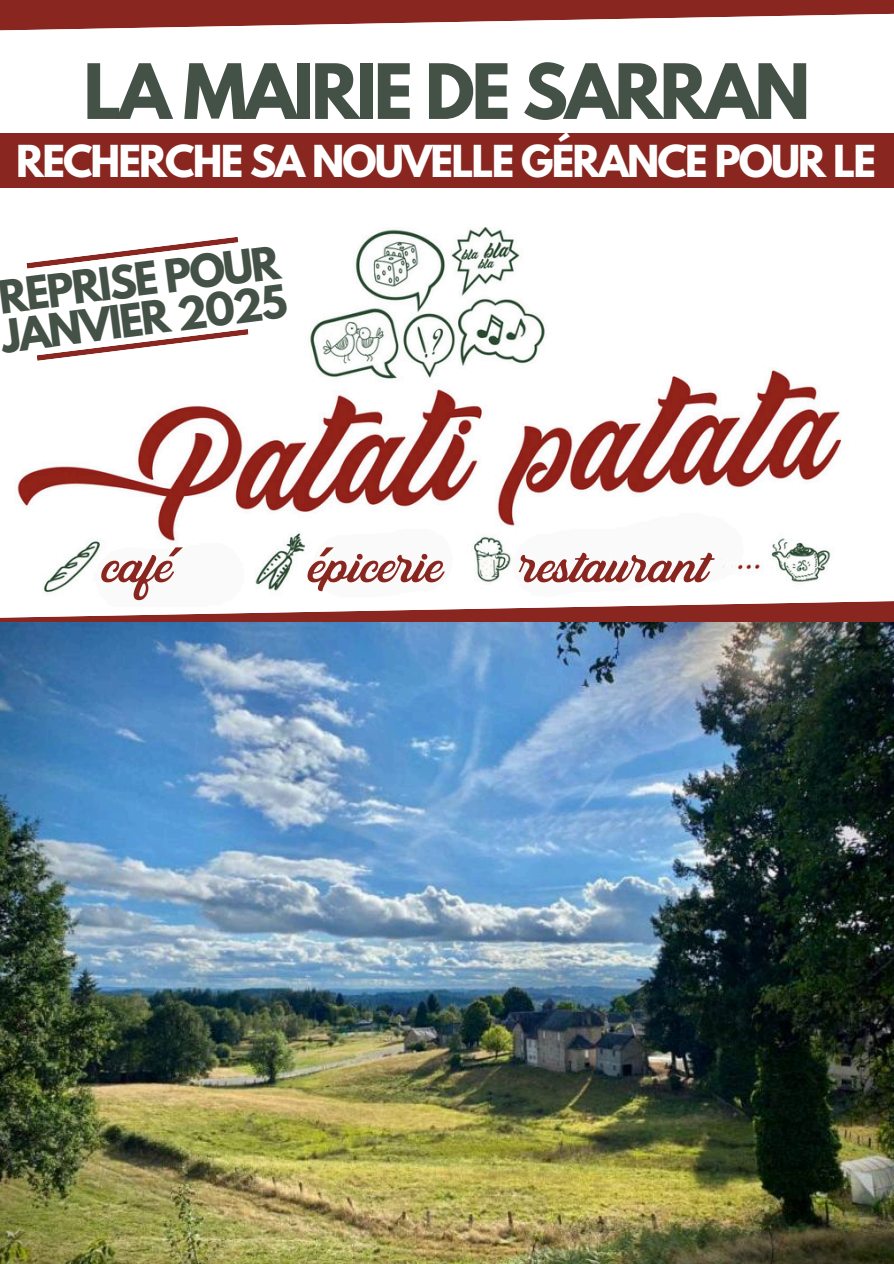
<style>
.page{position:relative;width:894px;height:1264px;background:#fff}
.page>*{position:absolute;margin:0;border:0;box-sizing:border-box;transform-origin:0 0}
.t1{font:700 67.5px "League Spartan";letter-spacing:-.05em;color:#445147}
.t2{font:58.5px "Bandira Script DEMO";color:#8a2620}
.t3{font:700 40.5px/39.3px "League Spartan";color:#445147}
.t4{font:700 39px "League Spartan";letter-spacing:-.05em;color:#fff}
</style>
<div class="page">
<div style="left:0;top:133px;width:893px;height:55px;background:#8a2620"></div>
<img style="left:17px;top:228px;width:825px;height:365px">
<svg style="left:0;top:601px;width:893px;height:21px;fill:#8a2620"></svg>
<img style="left:0;top:622px;width:893px;height:641px">
<svg style="left:0;top:0;width:893px;height:31px"></svg>
<svg style="left:37px;top:329px;width:211px;height:32px"></svg>
<svg style="left:26px;top:237px;width:212px;height:32px"></svg>
<img style="left:161px;top:540px;width:29px;height:23px">
<svg style="left:168px;top:547px;width:15px;height:9px"></svg>
<img style="left:312px;top:540px;width:28px;height:23px">
<svg style="left:319px;top:547px;width:15px;height:9px"></svg>
<p class="t1" style="left:83px;top:58px;width:728px">LA MAIRIE DE SARRAN</p>
<p class="t4" style="left:16px;top:142px;width:860px">RECHERCHE SA NOUVELLE GÉRANCE POUR LE</p>
<h1 class="t3" style="left:-5px;top:283px;width:288px;rotate:-7deg">REPRISE POUR<br>JANVIER 2025</h1>
<p class="t2" style="left:102px;top:540px;width:72px">cafe</p>
<p class="t2" style="left:308px;top:540px;width:136px">epicerie</p>
<h1 class="t2" style="left:518px;top:540px;width:191px">restaurant</h1>
</div>
